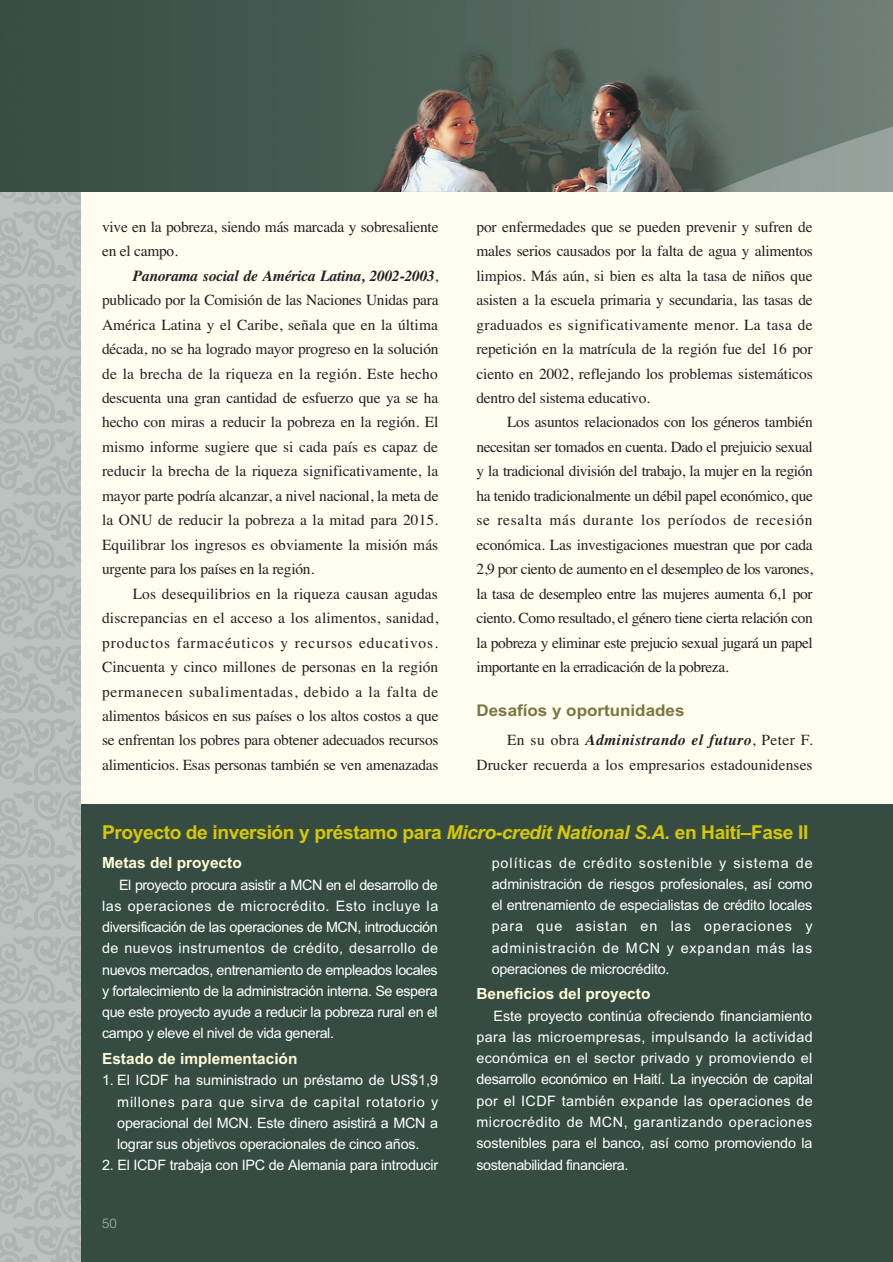
<style>
.page{position:relative;width:893px;height:1262px;background:#fff}
.page>*{position:absolute;margin:0;border:0;box-sizing:border-box;transform-origin:0 0}
.t1{font:700 19.2px "Arial";letter-spacing:-.02em;color:#d6c801}
.t2{font:700 16.2px "Arial";color:#79783f;scale:1.05 1}
.t3{font:15.45px/24.5px "Times";letter-spacing:-.015em;color:#231f20;text-align:justify}
.t4{font:15.45px/24.5px "Times";letter-spacing:.005em;color:#231f20;text-align:right}
.t5{font:700 15.45px "Arial";color:#fffbd6}
.t6{font:14.4px/21.3px "Arial";letter-spacing:-.015em;color:#fff;text-align:justify}
.t7{font:300 13.35px "Helvetica";color:#acb5b1}
.s1{font-weight:700;font-style:italic}
.s2{font-style:italic}
</style>
<div class="page">
<div style="left:0;top:0;width:892px;height:1261px;background:#fffdf0"></div>
<div style="left:0;top:804px;width:892px;height:457px;background:#364c43"></div>
<svg style="left:0;top:191px;width:81px;height:1070px;background:#b3bbb8"></svg>
<img style="left:0;top:0;width:892px;height:191px">
<p class="t3" style="left:102px;top:216px;width:338px">vive en la pobreza, siendo más marcada y sobresaliente en el campo.</p>
<p class="t3" style="left:102px;top:265px;width:338px;text-indent:31px"><span class="s1">Panorama social de América Latina, 2002-2003</span>, publicado por la Comisión de las Naciones Unidas para América Latina y el Caribe, señala que en la última década, no se ha logrado mayor progreso en la solución de la brecha de la riqueza en la región. Este hecho descuenta una gran cantidad de esfuerzo que ya se ha hecho con miras a reducir la pobreza en la región. El mismo informe sugiere que si cada país es capaz de reducir la brecha de la riqueza significativamente, la mayor parte podría alcanzar, a nivel nacional, la meta de la ONU de reducir la pobreza a la mitad para 2015.<br>Equilibrar los ingresos es obviamente la misión más urgente para los países en la región.</p>
<p class="t3" style="left:102px;top:583px;width:338px;text-indent:31px">Los desequilibrios en la riqueza causan agudas discrepancias en el acceso a los alimentos, sanidad, productos farmacéuticos y recursos educativos.<br>Cincuenta y cinco millones de personas en la región permanecen subalimentadas, debido a la falta de alimentos básicos en sus países o los altos costos a que se enfrentan los pobres para obtener adecuados recursos alimenticios. Esas personas también se ven amenazadas</p>
<p class="t3" style="left:476px;top:216px;width:338px">por enfermedades que se pueden prevenir y sufren de males serios causados por la falta de agua y alimentos limpios. Más aún, si bien es alta la tasa de niños que asisten a la escuela primaria y secundaria, las tasas de graduados es significativamente menor. La tasa de repetición en la matrícula de la región fue del 16 por ciento en 2002, reflejando los problemas sistemáticos dentro del sistema educativo.</p>
<p class="t3" style="left:476px;top:411px;width:338px;text-indent:31px">Los asuntos relacionados con los géneros también necesitan ser tomados en cuenta. Dado el prejuicio sexual y la tradicional división del trabajo, la mujer en la región ha tenido tradicionalmente un débil papel económico, que se resalta más durante los períodos de recesión económica. Las investigaciones muestran que por cada 2,9 por ciento de aumento en el desempleo de los varones, la tasa de desempleo entre las mujeres aumenta 6,1 por ciento. Como resultado, el género tiene cierta relación con la pobreza y eliminar este prejucio sexual jugará un papel importante en la erradicación de la pobreza.</p>
<p class="t2" style="left:476px;top:704px;width:200px">Desafíos y oportunidades</p>
<p class="t4" style="left:476px;top:729px;width:337px">En su obra <span class="s1">Administrando el futuro</span>, Peter F.<br>Drucker recuerda a los empresarios estadounidenses</p>
<p class="t1" style="left:102px;top:825px;width:707px">Proyecto de inversión y préstamo para <span class="s2">Micro-credit National S.A.</span> en Haití–Fase II</p>
<p class="t5" style="left:102px;top:857px;width:141px">Metas del proyecto</p>
<p class="t6" style="left:102px;top:875px;width:338px;text-indent:17px">El proyecto procura asistir a MCN en el desarrollo de las operaciones de microcrédito. Esto incluye la diversificación de las operaciones de MCN, introducción de nuevos instrumentos de crédito, desarrollo de nuevos mercados, entrenamiento de empleados locales y fortalecimiento de la administración interna. Se espera que este proyecto ayude a reducir la pobreza rural en el campo y eleve el nivel de vida general.</p>
<p class="t5" style="left:102px;top:1053px;width:197px">Estado de implementación</p>
<p class="t6" style="left:117px;top:1071px;width:322px;text-indent:-15px">1. El ICDF ha suministrado un préstamo de US$1,9 millones para que sirva de capital rotatorio y operacional del MCN. Este dinero asistirá a MCN a lograr sus objetivos operacionales de cinco años.</p>
<p class="t6" style="left:102px;top:1156px;width:337px">2. El ICDF trabaja con IPC de Alemania para introducir</p>
<p class="t7" style="left:102px;top:1218px;width:16px">50</p>
<p class="t6" style="left:491px;top:853px;width:322px">políticas de crédito sostenible y sistema de administración de riesgos profesionales, así como el entrenamiento de especialistas de crédito locales para que asistan en las operaciones y administración de MCN y expandan más las operaciones de microcrédito.</p>
<p class="t5" style="left:476px;top:988px;width:175px">Beneficios del proyecto</p>
<p class="t6" style="left:476px;top:1006px;width:338px;text-indent:17px">Este proyecto continúa ofreciendo financiamiento para las microempresas, impulsando la actividad económica en el sector privado y promoviendo el desarrollo económico en Haití. La inyección de capital por el ICDF también expande las operaciones de microcrédito de MCN, garantizando operaciones sostenibles para el banco, así como promoviendo la sostenabilidad financiera.</p>
</div>
